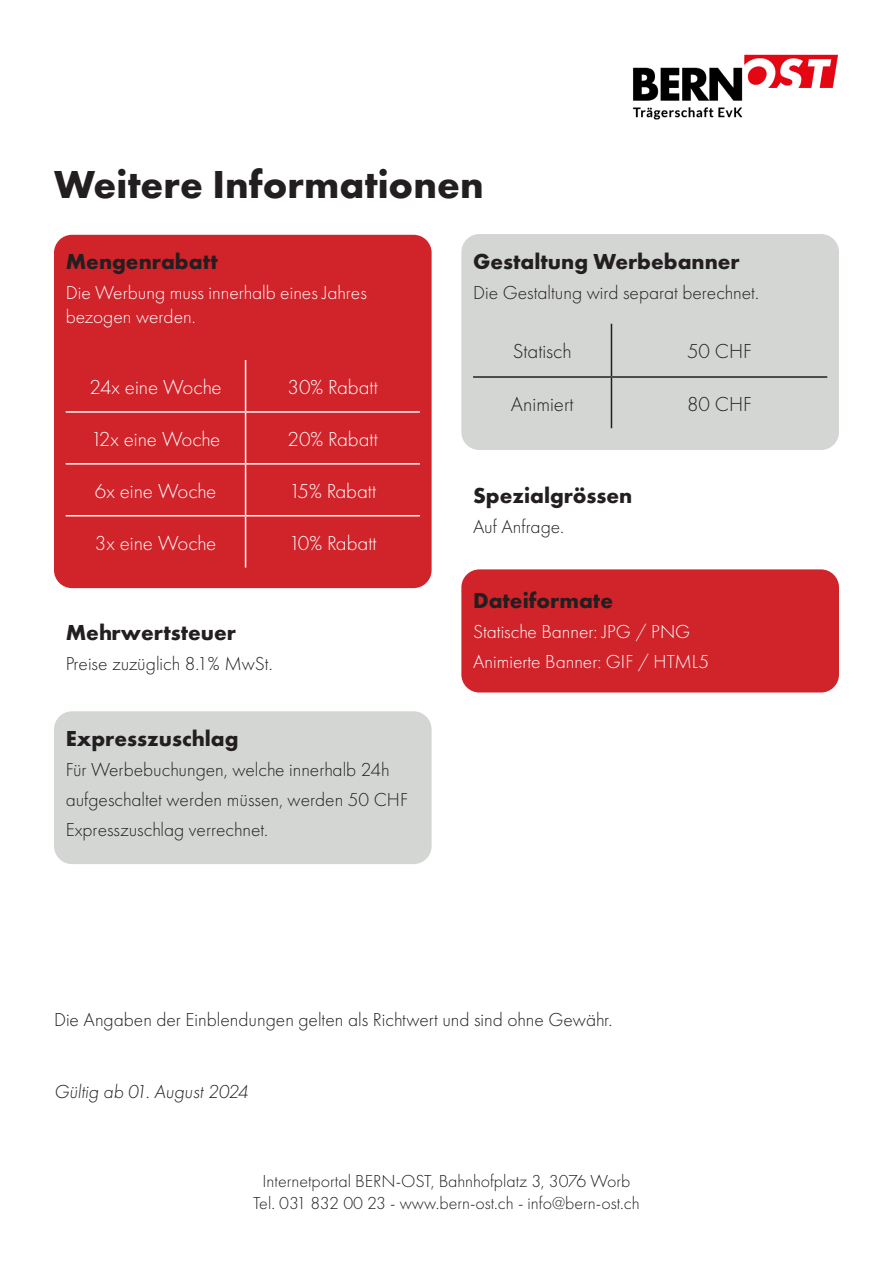
<style>
.page{position:relative;width:893px;height:1263px;background:#fff}
.page>*{position:absolute;margin:0;border:0;box-sizing:border-box;transform-origin:0 0}
.t1{font:700 40.5px "Futura PT";color:#231f20}
.t2{font:700 22.5px "Futura PT";color:#231f20}
.t3{font:300 21px "Futura PT";color:#fff}
.t4{font:300 21px "Futura PT";color:#231f20}
.t5{font:300 19.5px/30px "Futura PT";color:#231f20}
.t6{font:300 19.5px "Futura PT";color:#fff}
.t7{font:italic 300 19.5px "Futura PT";color:#231f20}
.t8{font:300 18px/21.6px "Futura PT";color:#231f20;text-align:center}
</style>
<div class="page">
<img style="left:632px;top:54px;width:206px;height:66px">
<div style="left:461px;top:234px;width:378px;height:216px;background:#d4d6d4;border-radius:18px"></div>
<div style="left:54px;top:711px;width:378px;height:153px;background:#d4d6d4;border-radius:18px"></div>
<div style="left:54px;top:235px;width:378px;height:353px;background:#d1232a;border-radius:18px"></div>
<div style="left:461px;top:569px;width:378px;height:123px;background:#d1232a;border-radius:18px"></div>
<hr style="left:66px;top:411px;width:180px;height:2px;background:#fff">
<hr style="left:246px;top:411px;width:174px;height:2px;background:#fff">
<hr style="left:66px;top:463px;width:180px;height:2px;background:#fff">
<hr style="left:246px;top:463px;width:174px;height:2px;background:#fff">
<hr style="left:66px;top:515px;width:180px;height:1px;background:#fff">
<hr style="left:246px;top:515px;width:174px;height:1px;background:#fff">
<hr style="left:245px;top:360px;width:1px;height:51px;background:#fff">
<hr style="left:245px;top:413px;width:1px;height:50px;background:#fff">
<hr style="left:245px;top:465px;width:1px;height:50px;background:#fff">
<hr style="left:245px;top:516px;width:1px;height:52px;background:#fff">
<hr style="left:473px;top:376px;width:138px;height:2px;background:#231f20">
<hr style="left:611px;top:376px;width:216px;height:2px;background:#231f20">
<hr style="left:611px;top:324px;width:1px;height:52px;background:#231f20">
<hr style="left:611px;top:378px;width:1px;height:50px;background:#231f20">
<p class="t1" style="left:54px;top:158px;width:431px">Weitere Informationen</p>
<p class="t2" style="left:66px;top:247px;width:154px">Mengenrabatt</p>
<p class="t6" style="left:66px;top:282px;width:303px">Die Werbung muss innerhalb eines Jahres</p>
<p class="t6" style="left:66px;top:305px;width:131px">bezogen werden.</p>
<p class="t3" style="left:90px;top:375px;width:133px">24x eine Woche</p>
<p class="t3" style="left:288px;top:375px;width:92px">30% Rabatt</p>
<p class="t3" style="left:91px;top:427px;width:131px">12x eine Woche</p>
<p class="t3" style="left:288px;top:427px;width:92px">20% Rabatt</p>
<p class="t3" style="left:95px;top:479px;width:123px">6x eine Woche</p>
<p class="t3" style="left:289px;top:479px;width:89px">15% Rabatt</p>
<p class="t3" style="left:95px;top:531px;width:123px">3x eine Woche</p>
<p class="t3" style="left:289px;top:531px;width:89px">10% Rabatt</p>
<p class="t2" style="left:66px;top:618px;width:172px">Mehrwertsteuer</p>
<p class="t5" style="left:66px;top:648px;width:208px">Preise zuzüglich 8.1% MwSt.</p>
<p class="t2" style="left:66px;top:724px;width:174px">Expresszuschlag</p>
<p class="t5" style="left:66px;top:755px;width:344px">Für Werbebuchungen, welche innerhalb 24h aufgeschaltet werden müssen, werden 50 CHF</p>
<p class="t5" style="left:66px;top:815px;width:204px">Expresszuschlag verrechnet.</p>
<p class="t2" style="left:473px;top:247px;width:268px">Gestaltung Werbebanner</p>
<p class="t5" style="left:473px;top:278px;width:287px">Die Gestaltung wird separat berechnet.</p>
<p class="t4" style="left:513px;top:339px;width:61px">Statisch</p>
<p class="t4" style="left:687px;top:339px;width:66px">50 CHF</p>
<p class="t4" style="left:511px;top:392px;width:64px">Animiert</p>
<p class="t4" style="left:687px;top:392px;width:66px">80 CHF</p>
<p class="t2" style="left:473px;top:481px;width:161px">Spezialgrössen</p>
<p class="t5" style="left:473px;top:512px;width:93px">Auf Anfrage.</p>
<p class="t2" style="left:473px;top:586px;width:141px">Dateiformate</p>
<p class="t6" style="left:473px;top:620px;width:219px">Statische Banner: JPG / PNG</p>
<p class="t6" style="left:473px;top:650px;width:238px">Animierte Banner: GIF / HTML5</p>
<p class="t5" style="left:54px;top:1005px;width:560px">Die Angaben der Einblendungen gelten als Richtwert und sind ohne Gewähr.</p>
<p class="t7" style="left:54px;top:1080px;width:196px">Gültig ab 01. August 2024</p>
<p class="t8" style="left:253px;top:1171px;width:388px">Internetportal BERN-OST, Bahnhofplatz 3, 3076 Worb<br>Tel. 031 832 00 23 - www.bern-ost.ch - info@bern-ost.ch</p>
</div>
